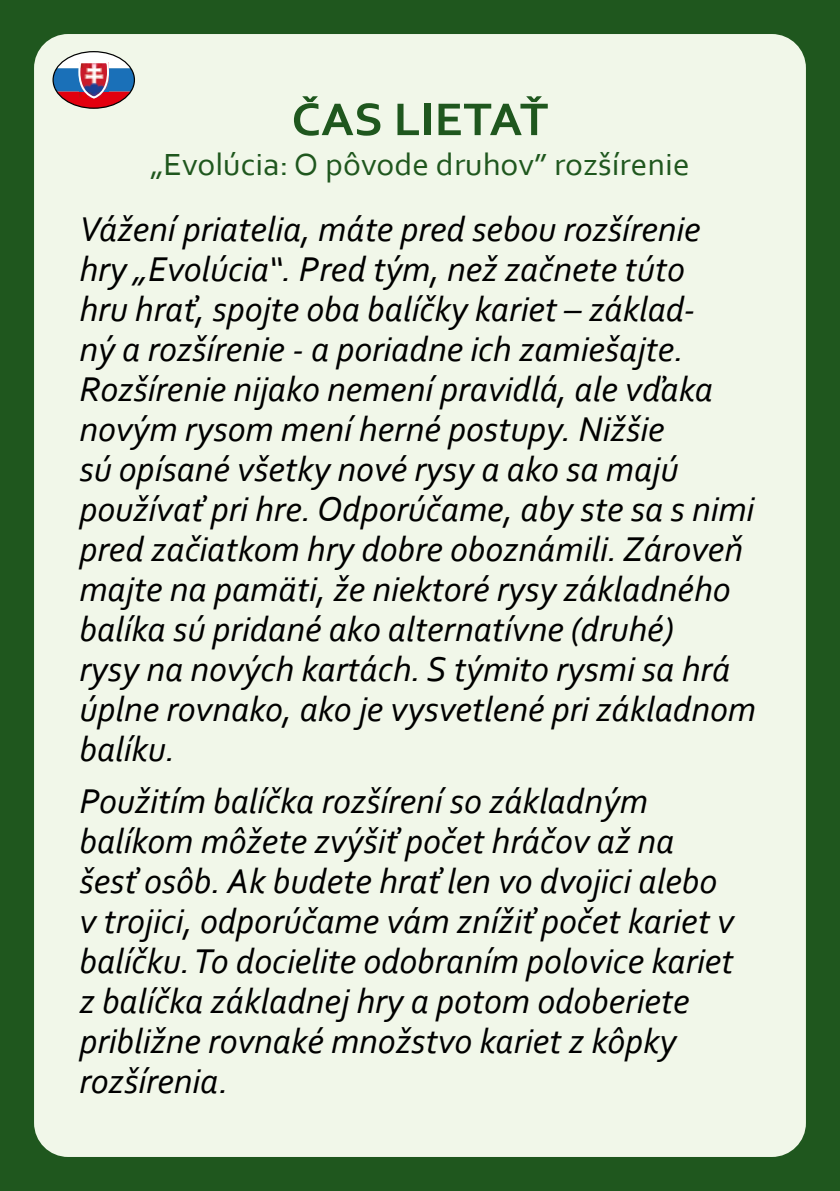
<style>
.page{position:relative;width:840px;height:1191px;background:#fff}
.page>*{position:absolute;margin:0;border:0;box-sizing:border-box;transform-origin:0 0}
.t1{font:700 48px "Corbel";color:#1f571e;scale:1.05 1}
.t2{font:italic 36px/40px "Corbel";color:#000}
.t3{font:32px "Corbel";color:#1f571e;scale:1.05 1}
</style>
<div class="page">
<div style="left:0;top:0;width:839px;height:1191px;background:#1f571e"></div>
<div style="left:34px;top:34px;width:771px;height:1123px;background:#f1f7e9;border-radius:34px"></div>
<svg style="left:52px;top:51px;width:83px;height:58px"></svg>
<h1 class="t1" style="left:291px;top:89px;width:246px">ČAS LIETAŤ</h1>
<p class="t3" style="left:150px;top:145px;width:515px">„Evolúcia: O pôvode druhov” rozšírenie</p>
<p class="t2" style="left:79px;top:208px;width:677px">Vážení priatelia, máte pred sebou rozšírenie hry „Evolúcia“. Pred tým, než začnete túto<br>hru hrať, spojte oba balíčky kariet – základ-<br>ný a rozšírenie - a poriadne ich zamiešajte.<br>Rozšírenie nijako nemení pravidlá, ale vďaka novým rysom mení herné postupy. Nižšie<br>sú opísané všetky nové rysy a ako sa majú používať pri hre. Odporúčame, aby ste sa s nimi pred začiatkom hry dobre oboznámili. Zároveň majte na pamäti, že niektoré rysy základného balíka sú pridané ako alternatívne (druhé)<br>rysy na nových kartách. S týmito rysmi sa hrá úplne rovnako, ako je vysvetlené pri základnom balíku.</p>
<p class="t2" style="left:79px;top:780px;width:655px">Použitím balíčka rozšírení so základným balíkom môžete zvýšiť počet hráčov až na šesť osôb. Ak budete hrať len vo dvojici alebo v trojici, odporúčame vám znížiť počet kariet v balíčku. To docielite odobraním polovice kariet z balíčka základnej hry a potom odoberiete približne rovnaké množstvo kariet z kôpky rozšírenia.</p>
</div>
